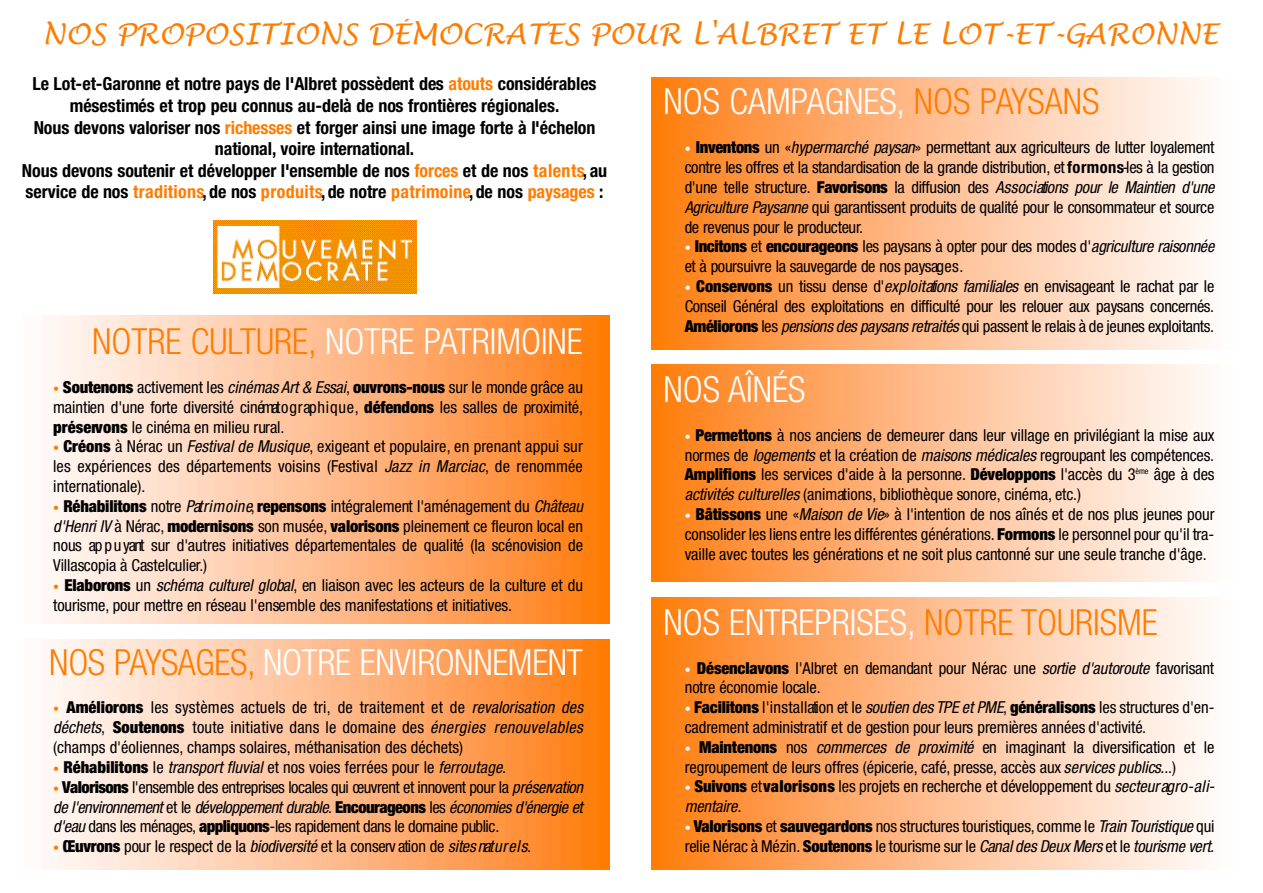
<style>
.page{position:relative;width:1263px;height:893px;background:#fff}
.page>*{position:absolute;margin:0;border:0;box-sizing:border-box;transform-origin:0 0}
.t1{font:300 condensed 36px "Helvetica Neue LT";color:#fff}
.t2{font:italic 28.5px "Lucida Handwriting";color:#ff7c00}
.t3{font:700 condensed 18px/21.6px "Helvetica Neue LT";color:#000;text-align:center}
.t4{font:condensed 16.5px/19.8px "Helvetica Neue LT";color:#000;text-align:justify}
.t5{font:condensed 16.5px/19.8px "Helvetica Neue LT";letter-spacing:-.025em;color:#000}
.t6{font:condensed 16.5px "Helvetica Neue LT";letter-spacing:-.02em;color:#000}
.s1{color:#ff7c00}
.s2{font-size:12px;color:#ff7c00}
.s3{font-weight:900}
.s4{font-style:italic}
.s5{font-size:12px;color:#fff}
.s6{font-weight:700}
</style>
<div class="page">
<img style="left:652px;top:77px;width:555px;height:272px">
<img style="left:652px;top:364px;width:555px;height:217px">
<img style="left:652px;top:598px;width:555px;height:271px">
<img style="left:46px;top:639px;width:563px;height:230px">
<img style="left:46px;top:315px;width:563px;height:308px">
<img style="left:213px;top:220px;width:203px;height:73px">
<h2 class="t2" style="left:42px;top:14px;width:1177px">NOS PROPOSITIONS DÉMOCRATES POUR L'ALBRET ET LE LOT-ET-GARONNE</h2>
<p class="t3" style="left:22px;top:75px;width:587px">Le Lot-et-Garonne et notre pays de l'Albret possèdent des <span class="s1">a to u ts</span> c o n s id é ra b le s mésestimés et trop peu connus au-delà de nos frontières régionales.<br>Nous devons valoriser nos <span class="s1">ric h e s s e s</span> et forger ainsi une image forte à l'échelon<br>n a tio n a l, voire international.<br>Nous devons soutenir et développer l'ensemble de nos <span class="s1">fo rc e s</span> et de nos <span class="s1">ta le n ts</span>, a u s e rvice de nos <span class="s1">tr a d itio n s</span>, de nos <span class="s1">p r o d u its</span>, de notre <span class="s1">p a tr im o in e</span>, de nos <span class="s1">p a y s a g e s</span> :</p>
<h1 class="t1" style="left:92px;top:328px;width:492px"><span class="s1">NOTRE CULTURE,</span> NOTRE PATRIMOINE</h1>
<p class="t4" style="left:53px;top:378px;width:531px"><span class="s2">•</span> <span class="s3">S o u te n o n s</span> activement les <span class="s4">cinémas Art &amp; Essai</span>, <span class="s3">o u v ro n s -n o u s</span> sur le monde grâce au maintien d'une forte diversité cinémato g r ap h iq u e , <span class="s3">d é fe n d o n s</span> les salles de proximité, <span class="s3">p ré s e rv o n s</span> le cinéma en milieu rural.</p>
<p class="t4" style="left:53px;top:438px;width:531px"><span class="s2">•</span> <span class="s3">C ré o n s</span> à Nérac un <span class="s4">Festival de Musique</span>, exigeant et populaire, en prenant appui sur les expériences des départements voisins (Festival <span class="s4">Jazz in Marciac</span>, de renommée in te rn atio n a le ).</p>
<p class="t4" style="left:53px;top:497px;width:532px"><span class="s2">•</span> <span class="s3">R é h a b ilito n s</span> notre <span class="s4">Patr im o in e</span>,<span class="s3">re p e n s o n s</span> intégralement l'aménagement du <span class="s4">C h â te a u d'Henri IV</span> à Nérac, <span class="s3">m o d e rn is o n s</span> son musée, <span class="s3">v a lo ris o n s</span> pleinement ce fleuron local en nous ap p u yant sur d'autres initiatives départementales de qualité (la scénovision de Villascopia à Castelculier.)</p>
<p class="t4" style="left:53px;top:576px;width:531px"><span class="s2">•</span> <span class="s3">E la b o ro n s</span> un <span class="s4">schéma culturel global</span>, en liaison avec les acteurs de la culture et du to u ris m e , pour mettre en réseau l'ensemble des manifestations et initiativ e s .</p>
<h1 class="t1" style="left:49px;top:649px;width:535px"><span class="s1">NOS PAY S A G E S ,</span> NOTRE ENVIRONNEMENT</h1>
<p class="t4" style="left:53px;top:699px;width:531px"><span class="s2">•</span> <span class="s3">Améliorons</span> les systèmes actuels de tri, de traitement et de <span class="s4">revalorisation des déchets</span>, <span class="s3">Soutenons</span> toute initiative dans le domaine des <span class="s4">énergies renouvelables </span>(champs d'éoliennes, champs solaires, méthanisation des déchets)</p>
<p class="t4" style="left:53px;top:758px;width:454px"><span class="s2">•</span> <span class="s3">Réhabilitons</span> le <span class="s4">transport fluvial</span> et nos voies ferrées pour le <span class="s4">ferroutage</span>.</p>
<p class="t4" style="left:53px;top:778px;width:531px"><span class="s2">•</span> <span class="s3">Va lo ris o n s</span> l'ensemble des entreprises locales qui œuvrent et innovent pour la <span class="s4">p ré s e rv atio n de l'environnement</span> et le <span class="s4">développement durable</span>. <span class="s3">E n c o u ra g e o n s</span> les <span class="s4">économies d'énergie et d 'e a u</span> dans les ménag e s , <span class="s3">a p p liq u o n s</span>-les rapidement dans le domaine public.</p>
<p class="t6" style="left:53px;top:840px;width:479px"><span class="s2">•</span> <span class="s3">Œ u v ro n s</span> pour le respect de la <span class="s4">b io d iv e rs ité</span> et la conserv ation de <span class="s4">sites natu r e ls</span>.</p>
<h1 class="t1" style="left:663px;top:89px;width:437px">NOS CAMPAGNES, <span class="s1">NOS PAYSANS</span></h1>
<p class="t4" style="left:685px;top:139px;width:531px"><span class="s5">•</span> <span class="s3">In v e n to n s</span> un «<span class="s4">hypermarché paysan</span>» permettant aux agriculteurs de lutter loya le m e n t contre les offres et la standardisation de la grande distribution, et <span class="s6">fo r m o n s</span>-les à la gestion d'une telle structure. <span class="s3">F a v o ris o n s</span> la diffusion des <span class="s4">A s s o c iations pour le Maintien d'une Agriculture Pa y s a n n e</span> qui garantissent produits de qualité pour le consommateur et source de revenus pour le producteur.</p>
<p class="t5" style="left:685px;top:238px;width:531px"><span class="s5">•</span> <span class="s3">In c ito n s</span> et <span class="s3">e n c o u ra g e o n s</span> les paysans à opter pour des modes d'<span class="s4">agriculture raisonnée </span>et à poursuivre la sauvegarde de nos paysag e s .</p>
<p class="t4" style="left:685px;top:278px;width:531px"><span class="s5">•</span> <span class="s3">C o n s e rv o n s</span> un tissu dense d'<span class="s4">e x p lo itations familiales</span> en envisageant le rachat par le Conseil Général des exploitations en difficulté pour les relouer aux paysans concernés.<br><span class="s3">A m é lio ro n s</span> les <span class="s4">pensions des paysans retraités</span> qui passent le relais à de jeunes exploitants.</p>
<h1 class="t1" style="left:663px;top:376px;width:143px">NOS AÎNÉS</h1>
<p class="t4" style="left:685px;top:426px;width:531px"><span class="s5">•</span> <span class="s3">P e rm e tto n s</span> à nos anciens de demeurer dans leur village en privilégiant la mise aux normes de <span class="s4">lo g e m e n ts</span> et la création de <span class="s4">maisons médicales</span> regroupant les compétences.<br><span class="s3">A m p lifio n s</span> les services d'aide à la personne. <span class="s3">D é v e lo p p o n s</span> l'accès du 3<sup>è</sup> <sup>m</sup> <sup>e</sup> âge à des <span class="s4">activités culturelles</span> (a n im atio n s , bibliothèque sonore, c in é m a , e tc .)</p>
<p class="t4" style="left:685px;top:505px;width:532px"><span class="s5">•</span> <span class="s3">B â tis s o n s</span> une «<span class="s4">Maison de V ie</span>» à l'intention de nos aînés et de nos plus jeunes pour consolider les liens entre les différentes génératio n s . <span class="s3">F o rm o n s</span> le personnel pour qu'il tra&shy;vaille avec toutes les générations et ne soit plus cantonné sur une seule tranche d'âge.</p>
<h1 class="t1" style="left:663px;top:609px;width:496px">NOS ENTREPRISES, <span class="s1">NOTRE TOURISME</span></h1>
<p class="t4" style="left:685px;top:659px;width:531px"><span class="s5">•</span> <span class="s3">D é s e n c la v o n s</span> l'Albret en demandant pour Nérac une <span class="s4">sortie d'autoroute</span> fav o ris a n t notre économie locale.</p>
<p class="t4" style="left:685px;top:698px;width:531px"><span class="s5">•</span> <span class="s3">F a c ilito n s</span> l'in s ta llation et le <span class="s4">soutien des TPE et PME</span>, <span class="s3">g é n é ra lis o n s</span> les structures d'en&shy;cadrement administratif et de gestion pour leurs premières années d'activité.</p>
<p class="t4" style="left:685px;top:738px;width:531px"><span class="s5">•</span> <span class="s3">M a in te n o n s</span> nos <span class="s4">commerces de proximité</span> en imaginant la diversification et le regroupement de leurs offres (épicerie, c a fé , p re s s e , accès aux <span class="s4">s e rvices publics</span>...)</p>
<p class="t4" style="left:685px;top:778px;width:531px"><span class="s5">•</span> <span class="s3">S u iv o n s</span> et <span class="s3">v a lo ris o n s</span> les projets en recherche et développement du <span class="s4">secteur ag ro - a li&shy;m e n ta ire .</span></p>
<p class="t4" style="left:685px;top:817px;width:531px"><span class="s5">•</span> <span class="s3">Va lo ris o n s</span> et <span class="s3">s a u v e g a rd o n s</span> nos structures touristiques, comme le <span class="s4">Train Touristique</span> q u i relie Nérac à Mézin. <span class="s3">S o u te n o n s</span> le tourisme sur le <span class="s4">Canal des Deux Mers</span> et le <span class="s4">tourisme vert.</span></p>
</div>
